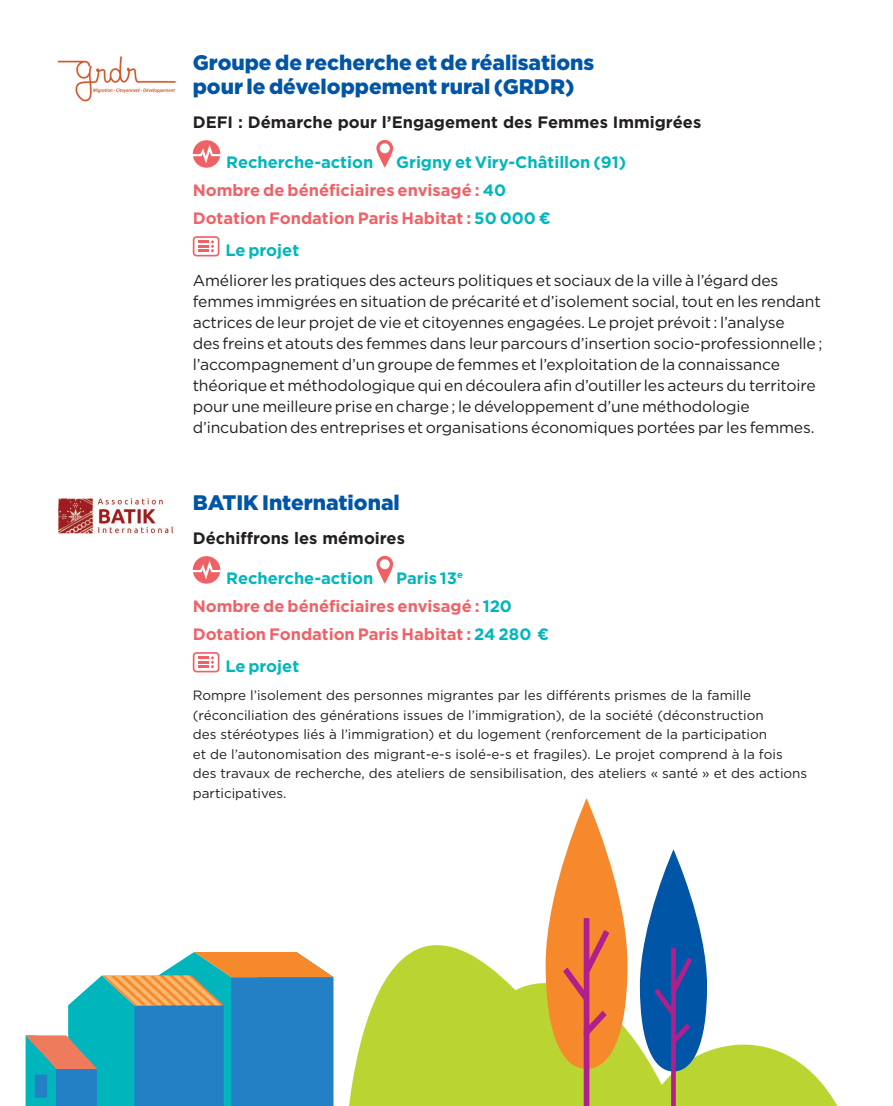
<style>
.page{position:relative;width:893px;height:1106px;background:#fff}
.page>*{position:absolute;margin:0;border:0;box-sizing:border-box;transform-origin:0 0}
.t1{font:900 21px/24px "Gotham";color:#0155a7}
.t2{font:700 16.5px/28.3px "Gotham";color:#f06166}
.t3{font:700 16.5px "Gotham";color:#231f20}
.t4{font:700 16.5px "Gotham";color:#00b6bc}
.t5{font:15.75px/21px "Gotham";letter-spacing:-.01em;color:#231f20}
.t6{font:13.5px/19.5px "Gotham";color:#231f20}
.s1{color:#00b6bc}
</style>
<div class="page">
<svg style="left:193px;top:556px;width:27px;height:27px"></svg>
<svg style="left:376px;top:556px;width:17px;height:27px"></svg>
<svg style="left:193px;top:652px;width:26px;height:20px"></svg>
<img style="left:58px;top:498px;width:116px;height:36px">
<svg style="left:349px;top:945px;width:489px;height:161px;fill:#bad432"></svg>
<svg style="left:546px;top:798px;width:81px;height:308px"></svg>
<svg style="left:640px;top:849px;width:67px;height:257px"></svg>
<svg style="left:193px;top:140px;width:27px;height:28px"></svg>
<svg style="left:376px;top:140px;width:17px;height:28px"></svg>
<svg style="left:193px;top:236px;width:26px;height:20px"></svg>
<img style="left:57px;top:56px;width:119px;height:46px">
<svg style="left:26px;top:952px;width:308px;height:154px"></svg>
<div style="left:57px;top:1069px;width:40px;height:37px;background:#2380c4"></div>
<div style="left:35px;top:1074px;width:12px;height:23px;background:#2380c4"></div>
<h1 class="t1" style="left:193px;top:51px;width:403px">Groupe de recherche et de réalisations pour le développement rural (GRDR)</h1>
<p class="t3" style="left:193px;top:113px;width:510px">DEFI : Démarche pour l’Engagement des Femmes Immigrées</p>
<p class="t4" style="left:226px;top:152px;width:149px">Recherche-action</p>
<p class="t2" style="left:193px;top:147px;width:435px;text-indent:203px"><span class="s1">Grigny et Viry-Châtillon (91)<br></span>Nombre de bénéficiaires envisagé : <span class="s1">40<br></span>Dotation Fondation Paris Habitat : <span class="s1">50 000 ¤</span></p>
<p class="t4" style="left:225px;top:241px;width:75px">Le projet</p>
<p class="t5" style="left:193px;top:269px;width:631px">Améliorer les pratiques des acteurs politiques et sociaux de la ville à l’égard des femmes immigrées en situation de précarité et d’isolement social, tout en les rendant actrices de leur projet de vie et citoyennes engagées. Le projet prévoit : l’analyse<br>des freins et atouts des femmes dans leur parcours d’insertion socio-professionnelle ; l’accompagnement d’un groupe de femmes et l’exploitation de la connaissance théorique et méthodologique qui en découlera afin d’outiller les acteurs du territoire pour une meilleure prise en charge ; le développement d’une méthodologie d’incubation des entreprises et organisations économiques portées par les femmes.</p>
<h1 class="t1" style="left:193px;top:490px;width:209px">BATIK International</h1>
<p class="t3" style="left:193px;top:528px;width:214px">Déchiffrons les mémoires</p>
<p class="t4" style="left:226px;top:568px;width:149px">Recherche-action</p>
<p class="t2" style="left:193px;top:563px;width:358px;text-indent:203px"><span class="s1">Paris 13</span><sup>e<br></sup>Nombre de bénéficiaires envisagé : <span class="s1">120<br></span>Dotation Fondation Paris Habitat : <span class="s1">24 280 ¤</span></p>
<p class="t4" style="left:225px;top:657px;width:75px">Le projet</p>
<p class="t6" style="left:193px;top:685px;width:616px">Rompre l’isolement des personnes migrantes par les différents prismes de la famille (réconciliation des générations issues de l’immigration), de la société (déconstruction<br>des stéréotypes liés à l’immigration) et du logement (renforcement de la participation<br>et de l’autonomisation des migrant-e-s isolé-e-s et fragiles). Le projet comprend à la fois des travaux de recherche, des ateliers de sensibilisation, des ateliers « santé » et des actions participatives.</p>
</div>
